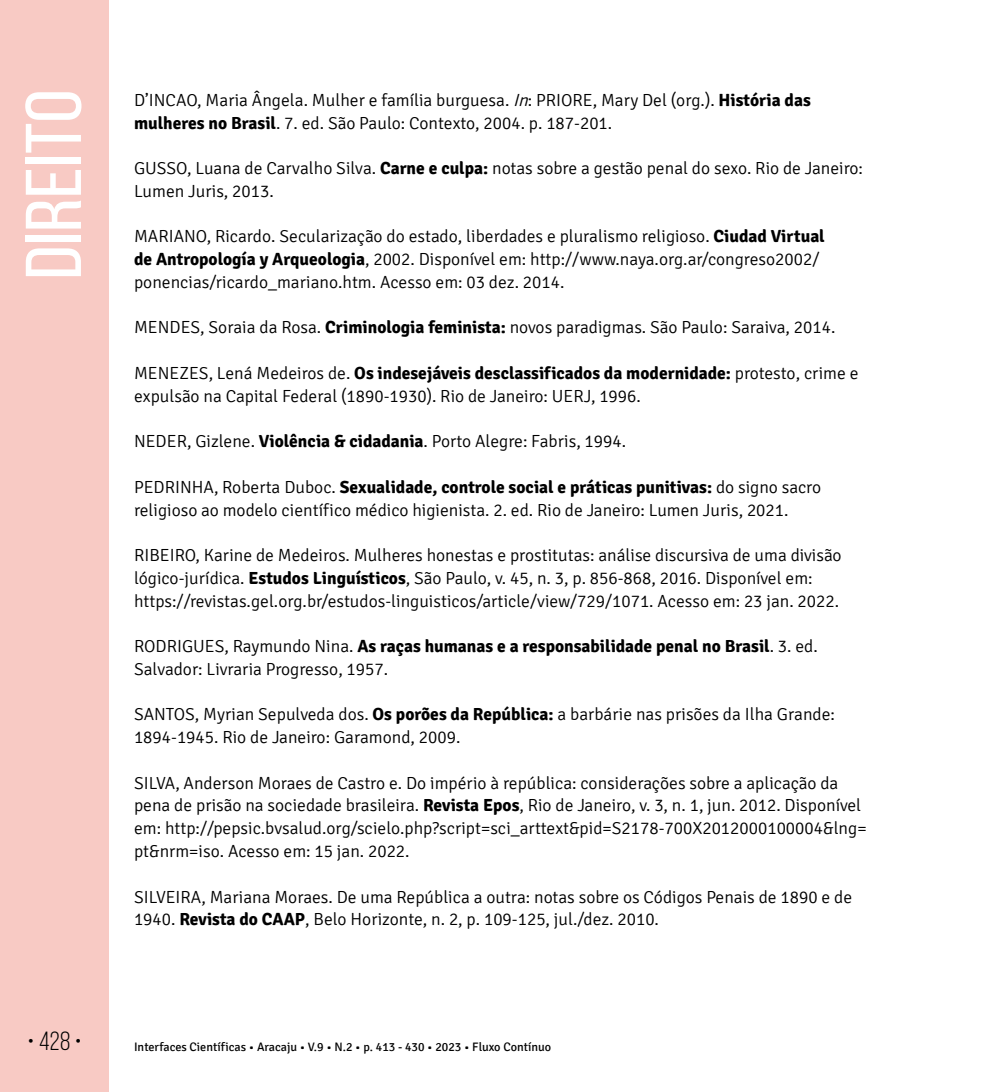
<style>
.page{position:relative;width:993px;height:1092px;background:#fff}
.page>*{position:absolute;margin:0;border:0;box-sizing:border-box;transform-origin:0 0}
.t1{font:78.75px "Bebas Neue";color:#fff;scale:1.09 1}
.t2{font:26.25px "Bebas Neue";color:#000}
.t3{font:300 17.5px/22.8px "Signika";color:#000}
.t4{font:12.25px "Signika";color:#000}
.s1{font-style:italic}
.s2{font-weight:700}
</style>
<div class="page">
<div style="left:0;top:0;width:109px;height:1091px;background:#f8cac4"></div>
<h1 class="t1" style="left:11px;top:279px;width:176px;rotate:-90deg">Direito</h1>
<p class="t3" style="left:134px;top:89px;width:678px">D’INCAO, Maria Ângela. Mulher e família burguesa. <span class="s1">In</span>: PRIORE, Mary Del (org.). <span class="s2">História das mulheres no Brasil</span>. 7. ed. São Paulo: Contexto, 2004. p. 187-201.</p>
<p class="t3" style="left:134px;top:157px;width:730px">GUSSO, Luana de Carvalho Silva. <span class="s2">Carne e culpa:</span> notas sobre a gestão penal do sexo. Rio de Janeiro:<br>Lumen Juris, 2013.</p>
<p class="t3" style="left:134px;top:225px;width:692px">MARIANO, Ricardo. Secularização do estado, liberdades e pluralismo religioso. <span class="s2">Ciudad Virtual de Antropología y Arqueologia</span>, 2002. Disponível em: http://www.naya.org.ar/congreso2002/ ponencias/ricardo_mariano.htm. Acesso em: 03 dez. 2014.</p>
<p class="t3" style="left:134px;top:316px;width:702px">MENDES, Soraia da Rosa. <span class="s2">Criminologia feminista:</span> novos paradigmas. São Paulo: Saraiva, 2014.</p>
<p class="t3" style="left:134px;top:362px;width:725px">MENEZES, Lená Medeiros de. <span class="s2">Os indesejáveis desclassificados da modernidade:</span> protesto, crime e expulsão na Capital Federal (1890-1930). Rio de Janeiro: UERJ, 1996.</p>
<p class="t3" style="left:134px;top:430px;width:493px">NEDER, Gizlene. <span class="s2">Violência &amp; cidadania</span>. Porto Alegre: Fabris, 1994.</p>
<p class="t3" style="left:134px;top:476px;width:688px">PEDRINHA, Roberta Duboc. <span class="s2">Sexualidade, controle social e práticas punitivas:</span> do signo sacro religioso ao modelo científico médico higienista. 2. ed. Rio de Janeiro: Lumen Juris, 2021.</p>
<p class="t3" style="left:134px;top:544px;width:708px">RIBEIRO, Karine de Medeiros. Mulheres honestas e prostitutas: análise discursiva de uma divisão lógico-jurídica. <span class="s2">Estudos Linguísticos</span>, São Paulo, v. 45, n. 3, p. 856-868, 2016. Disponível em: https://revistas.gel.org.br/estudos-linguisticos/article/view/729/1071. Acesso em: 23 jan. 2022.</p>
<p class="t3" style="left:134px;top:635px;width:685px">RODRIGUES, Raymundo Nina. <span class="s2">As raças humanas e a responsabilidade penal no Brasil</span>. 3. ed.<br>Salvador: Livraria Progresso, 1957.</p>
<p class="t3" style="left:134px;top:703px;width:702px">SANTOS, Myrian Sepulveda dos. <span class="s2">Os porões da República:</span> a barbárie nas prisões da Ilha Grande:<br>1894-1945. Rio de Janeiro: Garamond, 2009.</p>
<p class="t3" style="left:134px;top:771px;width:733px">SILVA, Anderson Moraes de Castro e. Do império à república: considerações sobre a aplicação da pena de prisão na sociedade brasileira. <span class="s2">Revista Epos</span>, Rio de Janeiro, v. 3, n. 1, jun. 2012. Disponível em: http://pepsic.bvsalud.org/scielo.php?script=sci_arttext&amp;pid=S2178-700X2012000100004&amp;lng= pt&amp;nrm=iso. Acesso em: 15 jan. 2022.</p>
<p class="t3" style="left:134px;top:885px;width:719px">SILVEIRA, Mariana Moraes. De uma República a outra: notas sobre os Códigos Penais de 1890 e de<br>1940. <span class="s2">Revista do CAAP</span>, Belo Horizonte, n. 2, p. 109-125, jul./dez. 2010.</p>
<h2 class="t2" style="left:27px;top:1026px;width:56px">• 428 •</h2>
<p class="t4" style="left:134px;top:1040px;width:418px">Interfaces Científicas • Aracaju • V.9 • N.2 • p. 413 - 430 • 2023 • Fluxo Contínuo</p>
</div>
